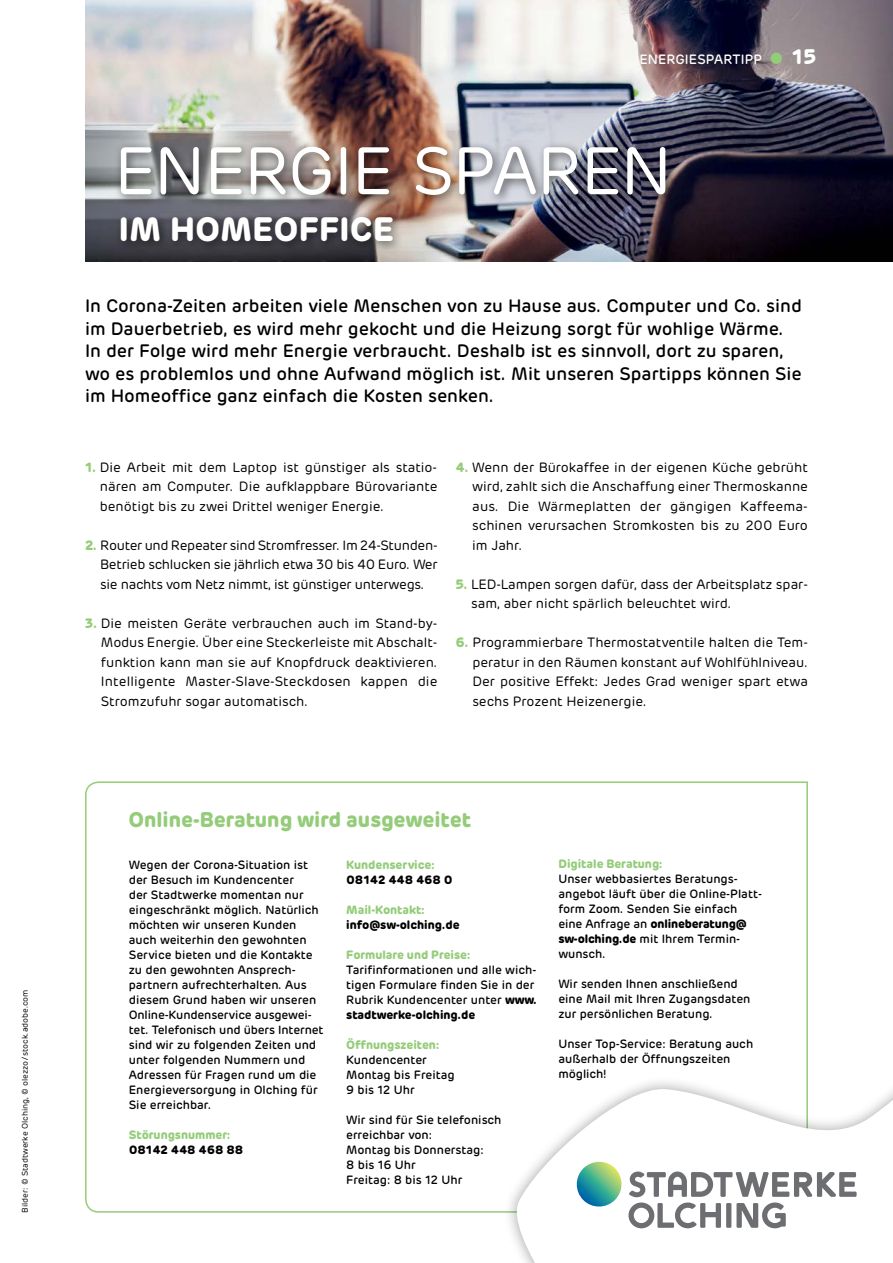
<style>
.page{position:relative;width:893px;height:1263px;background:#fff}
.page>*{position:absolute;margin:0;border:0;box-sizing:border-box;transform-origin:0 0}
.t1{font:67.05px "Rubrik";color:#fff}
.t2{font:700 33.45px "Rubrik";letter-spacing:.015em;color:#fff}
.t3{font:700 21px "Rubrik";color:#94cc79}
.t4{font:700 21px "Rubrik";color:#fff}
.t5{font:500 18px/22.5px "Rubrik";color:#000}
.t6{font:13.5px/19.5px "Rubrik";color:#000;text-align:justify}
.t7{font:500 13.5px "Rubrik";letter-spacing:.015em;color:#fff}
.t8{font:500 12px/15px "Rubrik";color:#000}
.t9{font:700 12px "Rubrik";color:#94cc79}
.t10{font:700 12px "Rubrik";color:#000}
.t11{font:8.25px "Rubrik";color:#000}
.s1{font-weight:400;font-size:45px;color:#94cc79}
.s2{font-weight:700;color:#94cc79}
.s3{font-weight:700}
</style>
<div class="page">
<img style="left:85px;top:0;width:808px;height:262px">
<div style="left:114px;top:141px;width:563px;height:112px;background:#000;opacity:.6"></div>
<svg style="left:85px;top:781px;width:723px;height:432px"></svg>
<div style="left:503px;top:1039px;width:390px;height:224px;background:#fff"></div>
<svg style="left:502px;top:1045px;width:391px;height:218px"></svg>
<svg style="left:575px;top:1162px;width:282px;height:66px"></svg>
<p class="t11" style="left:20px;top:1213px;width:225px;rotate:-90deg">Bilder: © Stadtwerke Olching, © olezzo/ stock.adobe.com</p>
<p class="t7" style="left:639px;top:51px;width:124px">Energiespartipp</p>
<h3 class="t4" style="left:766px;top:43px;width:52px"><span class="s1">•</span> 15</h3>
<h1 class="t1" style="left:114px;top:131px;width:79px">Energie</h1>
<h1 class="t1" style="left:412px;top:131px;width:43px">sparen</h1>
<h2 class="t2" style="left:119px;top:208px;width:277px">im Homeoffice</h2>
<p class="t5" style="left:85px;top:295px;width:718px">I n Corona-Zeiten arbeiten viele Menschen von zu Hause aus. Computer und Co. sind im Dauerbetrieb, es wird mehr gekocht und die Heizung sorgt für wohlige Wärme.<br>I n der Folge wird mehr Energie verbraucht. Deshalb ist es sinnvoll, dort zu sparen, wo es problemlos und ohne Aufwand möglich ist. Mit unseren Spartipps können Sie im Homeoffice ganz einfach die Kosten senken.</p>
<p class="t6" style="left:100px;top:457px;width:339px;text-indent:-15px"><span class="s2">1.</span> Die Arbeit mit dem Laptop ist günstiger als statio&shy;nären am Computer. Die aufklappbare Bürovariante benötigt bis zu zwei Drittel weniger Energie.</p>
<p class="t6" style="left:100px;top:535px;width:339px;text-indent:-15px"><span class="s2">2.</span> Router und Repeater sind Stromfresser. Im 24-Stunden-Betrieb schlucken sie jährlich etwa 30 bis 40 Euro. Wer sie nachts vom Netz nimmt, ist günstiger unterwegs.</p>
<p class="t6" style="left:101px;top:613px;width:338px;text-indent:-16px"><span class="s2">3.</span> Die meisten Geräte verbrauchen auch im Stand-by-Modus Energie. Über eine Steckerleiste mit Abschalt&shy;funktion kann man sie auf Knopfdruck deaktivieren.<br>Intelligente Master-Slave-Steckdosen kappen die Stromzufuhr sogar automatisch.</p>
<p class="t6" style="left:472px;top:457px;width:337px;text-indent:-17px"><span class="s2">4.</span> Wenn der Bürokaffee in der eigenen Küche gebrüht wird, zahlt sich die Anschaffung einer Thermoskanne aus. Die Wärmeplatten der gängigen Kaffeema&shy;schinen verursachen Stromkosten bis zu 200 Euro im Jahr.</p>
<p class="t6" style="left:471px;top:574px;width:338px;text-indent:-16px"><span class="s2">5.</span> LED-Lampen sorgen dafür, dass der Arbeitsplatz spar&shy;sam, aber nicht spärlich beleuchtet wird.</p>
<p class="t6" style="left:472px;top:633px;width:337px;text-indent:-17px"><span class="s2">6.</span> Programmierbare Thermostatventile halten die Tem&shy;peratur in den Räumen konstant auf Wohlfühlniveau.<br>Der positive Effekt: Jedes Grad weniger spart etwa sechs Prozent Heizenergie.</p>
<h3 class="t3" style="left:129px;top:806px;width:344px">Online-Beratung wird ausgeweitet</h3>
<p class="t8" style="left:129px;top:857px;width:196px">Wegen der Corona-Situation ist der Besuch im Kundencenter<br>der Stadtwerke momentan nur eingeschränkt möglich. Natürlich möchten wir unseren Kunden auch weiterhin den gewohnten<br>Service bieten und die Kontakte zu den gewohnten Ansprech&shy;partnern aufrechterhalten. Aus diesem Grund haben wir unseren<br>Online-Kundenservice ausgewei&shy;tet. Telefonisch und übers I nternet sind wir zu folgenden Zeiten und unter folgenden Nummern und<br>Adressen für Fragen rund um die<br>Energieversorgung in Olching für<br>Sie erreichbar.</p>
<p class="t9" style="left:129px;top:1127px;width:103px">Störungsnummer:</p>
<p class="t10" style="left:129px;top:1142px;width:116px">08142 448 468 88</p>
<p class="t9" style="left:346px;top:857px;width:90px">Kundenservice:</p>
<p class="t10" style="left:346px;top:872px;width:108px">08142 448 468 0</p>
<p class="t9" style="left:346px;top:902px;width:80px">Mail-Kontakt:</p>
<p class="t10" style="left:346px;top:917px;width:115px">info@sw-olching.de</p>
<p class="t9" style="left:346px;top:947px;width:125px">Formulare und Preise:</p>
<p class="t8" style="left:346px;top:962px;width:192px">Tarifinformationen und alle wich&shy;tigen Formulare finden Sie in der<br>Rubrik Kundencenter unter <span class="s3">www. stadtwerke-olching.de</span></p>
<p class="t9" style="left:346px;top:1037px;width:94px">Öffnungszeiten:</p>
<p class="t8" style="left:346px;top:1052px;width:110px">Kundencenter<br>Montag bis Freitag<br>9 bis 12 Uhr</p>
<p class="t8" style="left:346px;top:1112px;width:157px">Wir sind für Sie telefonisch erreichbar von:<br>Montag bis Donnerstag:<br>8 bis 16 Uhr<br>Freitag: 8 bis 12 Uhr</p>
<p class="t9" style="left:558px;top:856px;width:105px">Digitale Beratung:</p>
<p class="t8" style="left:558px;top:872px;width:205px">U nser webbasiertes Beratungs&shy;angebot läuft über die Online-Platt&shy;form Zoom. Senden Sie einfach eine Anfrage an <span class="s3">onlineberatung@ sw-olching.de</span> mit I hrem Termin&shy;wunsch.</p>
<p class="t8" style="left:558px;top:977px;width:194px">Wir senden I hnen anschließend eine Mail mit I hren Zugangsdaten zur persönlichen Beratung.</p>
<p class="t8" style="left:558px;top:1037px;width:196px">U nser Top-Service: Beratung auch außerhalb der Öffnungszeiten möglich!</p>
</div>
